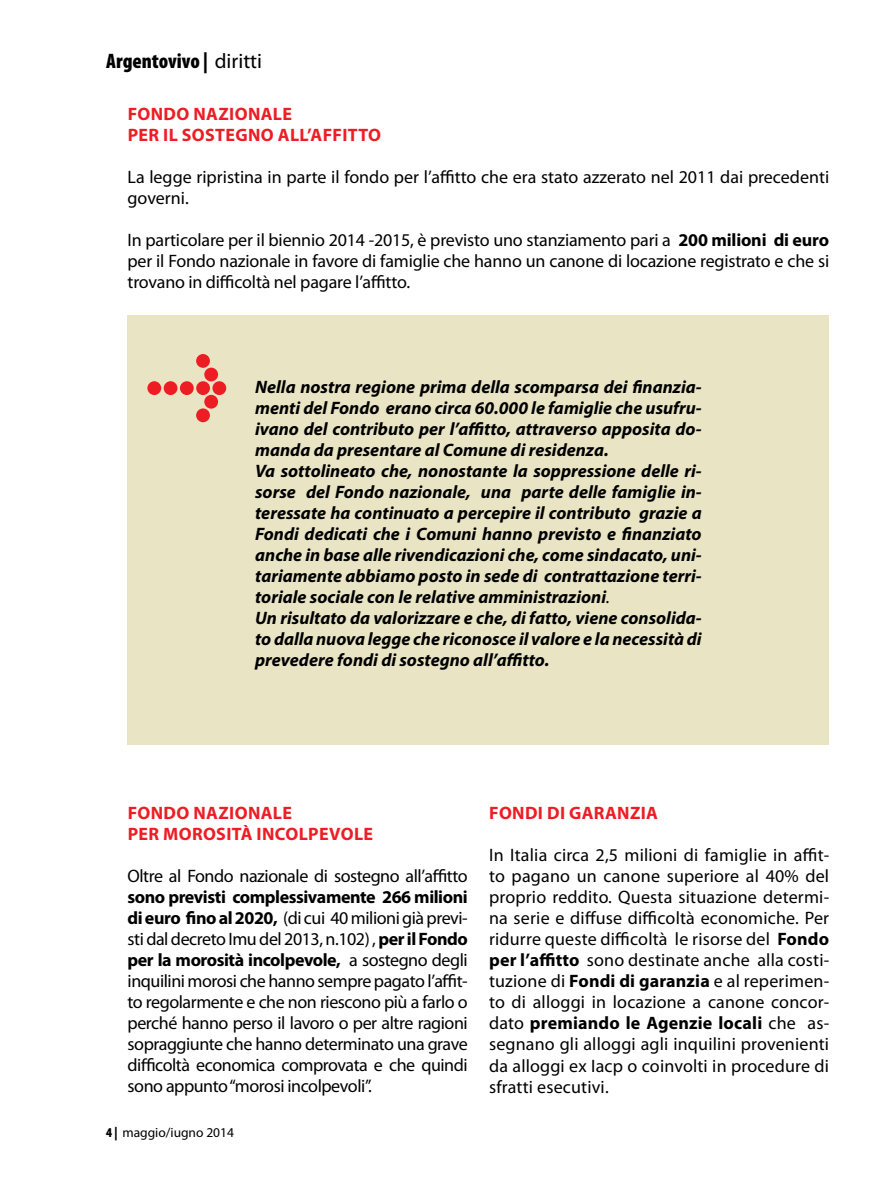
<style>
.page{position:relative;width:893px;height:1191px;background:#fff}
.page>*{position:absolute;margin:0;border:0;box-sizing:border-box;transform-origin:0 0}
.t1{font:900 condensed 21px "Myriad Pro";color:#000}
.t2{font:18px/21px "Myriad Pro";letter-spacing:-.01em;color:#000;text-align:justify}
.t3{font:italic 700 18px/21px "Myriad Pro";color:#000}
.t4{font:700 18px/21px "Myriad Pro";letter-spacing:.02em;color:#ed1d24}
.t5{font:13.5px "Myriad Pro";color:#000}
.s1{font-weight:400;font-stretch:normal}
.s2{font-weight:700}
.s3{font-weight:400}
.s4{font-weight:900;font-stretch:condensed}
</style>
<div class="page">
<div style="left:128px;top:315px;width:701px;height:429px;background:#e9e4c3"></div>
<svg style="left:147px;top:354px;width:79px;height:68px"></svg>
<p class="t1" style="left:106px;top:49px;width:157px">Argentovivo | <span class="s1">diritti</span></p>
<p class="t4" style="left:128px;top:103px;width:255px">Fondo nazionale<br>per il sostegno all’aff itto</p>
<p class="t2" style="left:128px;top:166px;width:703px">La legge ripristina in parte il fondo per l’affitto che era stato azzerato nel 2011 dai precedenti governi.</p>
<p class="t2" style="left:128px;top:229px;width:703px">In particolare per il biennio 2014 -2015, è previsto uno stanziamento pari a <span class="s2">200 milioni di euro </span>per il Fondo nazionale in favore di famiglie che hanno un canone di locazione registrato e che si trovano in difficoltà nel pagare l’affitto.</p>
<p class="t3" style="left:255px;top:376px;width:448px">Nella nostra regione prima della scomparsa dei finanzia&shy;menti del Fondo erano circa 60.000 le famiglie che usufru&shy;ivano del contributo per l’affitto, attraverso apposita do&shy;manda da presentare al Comune di residenza.<br>Va sottolineato che, nonostante la soppressione delle ri&shy;sorse del Fondo nazionale, una parte delle famiglie in&shy;teressate ha continuato a percepire il contributo grazie a Fondi dedicati che i Comuni hanno previsto e finanziato anche in base alle rivendicazioni che, come sindacato, uni&shy;tariamente abbiamo posto in sede di contrattazione terri&shy;toriale sociale con le relative amministrazioni<span class="s3">.<br></span>Un risultato da valorizzare e che, di fatto, viene consolida&shy;to dalla nuova legge che riconosce il valore e la necessità di prevedere fondi di sostegno all’affitto.</p>
<p class="t4" style="left:128px;top:801px;width:247px">Fondo nazionale<br>per morosità incolpevole</p>
<p class="t2" style="left:128px;top:865px;width:342px">Oltre al Fondo nazionale di sostegno all’affitto</p>
<p class="t2" style="left:128px;top:886px;width:342px"><span class="s2">sono previsti complessivamente 266 milioni di euro fino al 2020,</span> (di cui 40 milioni già previ&shy;sti dal decreto Imu del 2013, n.102) , <span class="s2">per il Fondo per la morosità incolpevole,</span> a sostegno degli inquilini morosi che hanno sempre pagato l’affit&shy;to regolarmente e che non riescono più a farlo o perché hanno perso il lavoro o per altre ragioni sopraggiunte che hanno determinato una grave difficoltà economica comprovata e che quindi sono appunto “morosi incolpevoli”.</p>
<p class="t5" style="left:106px;top:1124px;width:129px"><span class="s4">4 |</span> maggio/iugno 2014</p>
<p class="t4" style="left:489px;top:802px;width:170px">Fondi di garanzia</p>
<p class="t2" style="left:489px;top:844px;width:342px">In Italia circa 2,5 milioni di famiglie in affit&shy;to pagano un canone superiore al 40% del proprio reddito. Questa situazione determi&shy;na serie e diffuse difficoltà economiche. Per ridurre queste difficoltà le risorse del <span class="s2">Fondo per l’affitto</span> sono destinate anche alla costi&shy;tuzione di <span class="s2">Fondi di garanzia</span> e al reperimen&shy;to di alloggi in locazione a canone concor&shy;dato <span class="s2">premiando le Agenzie locali</span> che as&shy;segnano gli alloggi agli inquilini provenienti da alloggi ex Iacp o coinvolti in procedure di sfratti esecutivi.</p>
</div>
